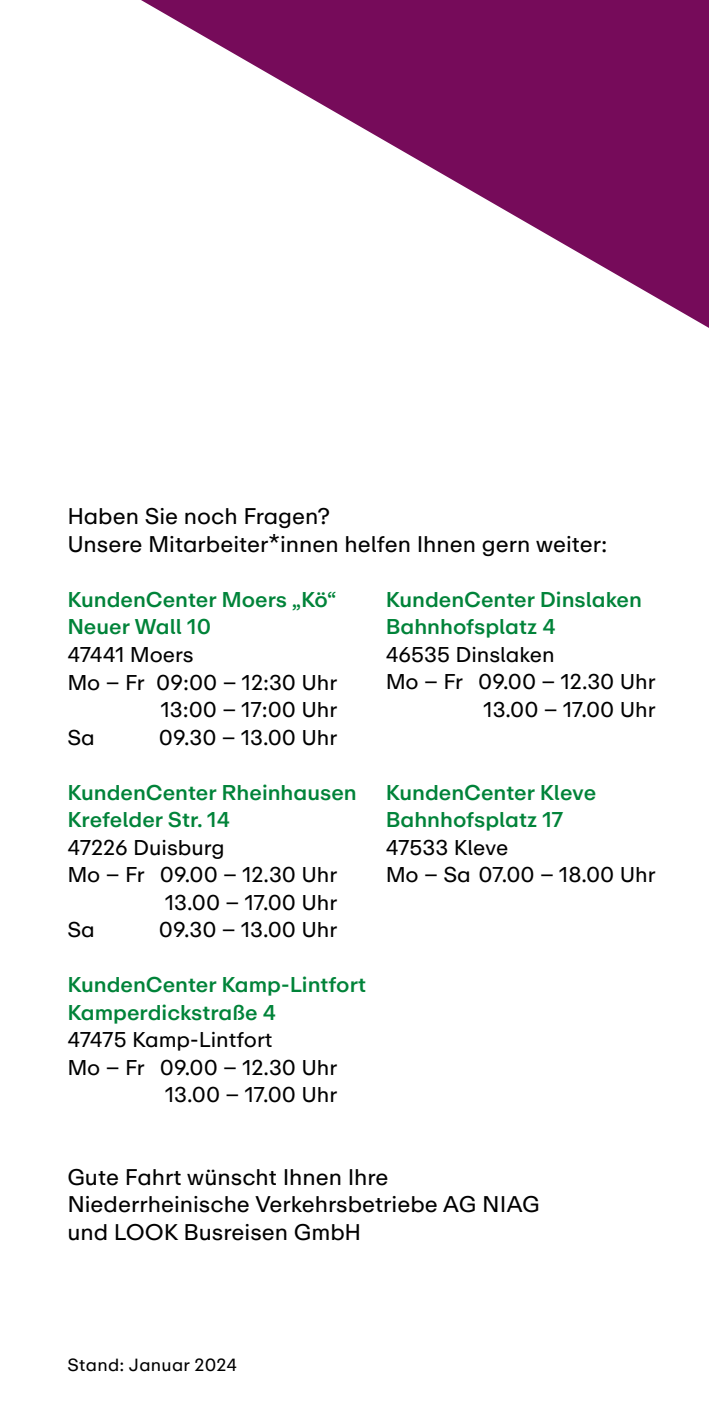
<style>
.page{position:relative;width:709px;height:1418px;background:#fff}
.page>*{position:absolute;margin:0;border:0;box-sizing:border-box;transform-origin:0 0}
.t1{font:22.5px/27.5px "ABC Repro";color:#000}
.t2{font:21.25px/27.5px "ABC Repro";color:#000}
.t3{font:500 21.25px/27.5px "ABC Repro";color:#008339}
.t4{font:17.5px "ABC Repro";letter-spacing:.015em;color:#000}
</style>
<div class="page">
<svg style="left:141px;top:0;width:568px;height:328px"></svg>
<p class="t1" style="left:67px;top:503px;width:541px">Haben Sie noch Fragen?<br>Unsere Mitarbeiter*innen helfen Ihnen gern weiter:</p>
<p class="t3" style="left:67px;top:586px;width:270px">KundenCenter Moers „Kö“<br>Neuer Wall 10</p>
<p class="t2" style="left:67px;top:641px;width:128px">47441 Moers</p>
<p class="t2" style="left:67px;top:668px;width:271px">Mo – Fr 09:00 – 12:30 Uhr</p>
<p class="t2" style="left:161px;top:696px;width:178px">13:00 – 17:00 Uhr</p>
<p class="t2" style="left:67px;top:723px;width:29px">Sa</p>
<p class="t2" style="left:159px;top:723px;width:180px">09.30 – 13.00 Uhr</p>
<p class="t3" style="left:67px;top:778px;width:291px">KundenCenter Rheinhausen<br>Krefelder Str. 14</p>
<p class="t2" style="left:67px;top:833px;width:159px">47226 Duisburg</p>
<p class="t2" style="left:67px;top:861px;width:271px">Mo – Fr 09.00 – 12.30 Uhr</p>
<p class="t2" style="left:165px;top:888px;width:173px">13.00 – 17.00 Uhr</p>
<p class="t2" style="left:67px;top:916px;width:29px">Sa</p>
<p class="t2" style="left:159px;top:916px;width:180px">09.30 – 13.00 Uhr</p>
<p class="t3" style="left:67px;top:971px;width:300px">KundenCenter Kamp-Lintfort<br>Kamperdickstraße 4</p>
<p class="t2" style="left:67px;top:1026px;width:207px">47475 Kamp-Lintfort</p>
<p class="t2" style="left:67px;top:1053px;width:271px">Mo – Fr 09.00 – 12.30 Uhr</p>
<p class="t2" style="left:165px;top:1081px;width:173px">13.00 – 17.00 Uhr</p>
<p class="t3" style="left:386px;top:586px;width:258px">KundenCenter Dinslaken<br>Bahnhofsplatz 4</p>
<p class="t2" style="left:386px;top:641px;width:170px">46535 Dinslaken</p>
<p class="t2" style="left:386px;top:668px;width:271px">Mo – Fr 09.00 – 12.30 Uhr</p>
<p class="t2" style="left:483px;top:696px;width:173px">13.00 – 17.00 Uhr</p>
<p class="t3" style="left:386px;top:778px;width:212px">KundenCenter Kleve<br>Bahnhofsplatz 17</p>
<p class="t2" style="left:386px;top:833px;width:271px">47533 Kleve<br>Mo – Sa 07.00 – 18.00 Uhr</p>
<p class="t1" style="left:67px;top:1163px;width:474px">Gute Fahrt wünscht Ihnen Ihre<br>Niederrheinische Verkehrsbetriebe AG NIAG und LOOK Busreisen GmbH</p>
<p class="t4" style="left:67px;top:1353px;width:171px">Stand: Januar 2024</p>
</div>
